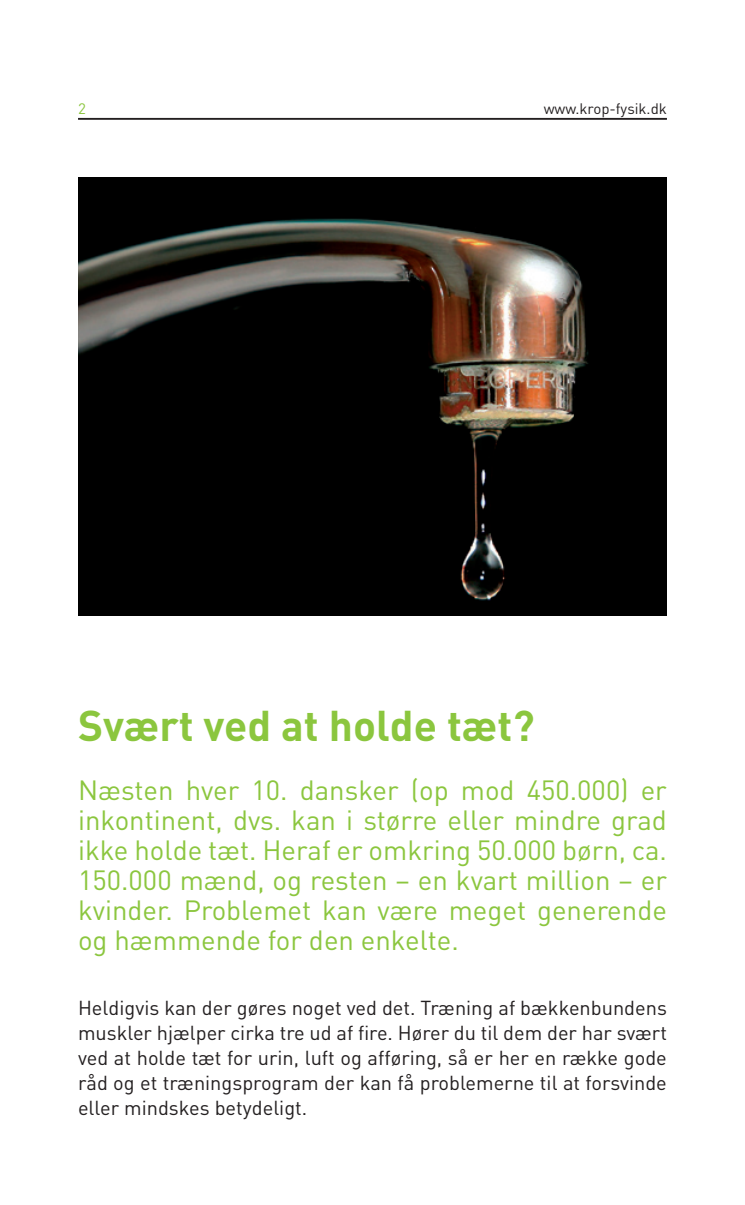
<style>
.page{position:relative;width:745px;height:1205px;background:#fff}
.page>*{position:absolute;margin:0;border:0;box-sizing:border-box;transform-origin:0 0}
.t1{font:700 42.5px "DIN";letter-spacing:-.005em;color:#8bc63e}
.t2{font:27.5px/30px "DIN";color:#8bc63e;text-align:justify}
.t3{font:20px/25px "DIN";color:#231f20;text-align:justify}
.t4{font:15px "DIN";color:#231f20}
.t5{font:15px "DIN";color:#8bc63e}
</style>
<div class="page">
<hr style="left:78px;top:118px;width:588px;height:2px;background:#231f20">
<img style="left:78px;top:177px;width:588px;height:438px">
<p class="t5" style="left:78px;top:99px;width:9px">2</p>
<p class="t4" style="left:543px;top:99px;width:125px">www.krop-fysik.dk</p>
<h1 class="t1" style="left:78px;top:698px;width:458px">Svært ved at holde tæt?</h1>
<p class="t2" style="left:78px;top:774px;width:590px">Næsten hver 10. dansker (op mod 450.000) er inkontinent, dvs. kan i større eller mindre grad ikke holde tæt. Heraf er omkring 50.000 børn, ca.<br>150.000 mænd, og resten – en kvart million – er kvinder. Problemet kan være meget generende og hæmmende for den enkelte.</p>
<p class="t3" style="left:78px;top:995px;width:590px">Heldigvis kan der gøres noget ved det. Træning af bækkenbundens muskler hjælper cirka tre ud af fire. Hører du til dem der har svært ved at holde tæt for urin, luft og afføring, så er her en række gode råd og et træningsprogram der kan få problemerne til at forsvinde eller mindskes betydeligt.</p>
</div>
